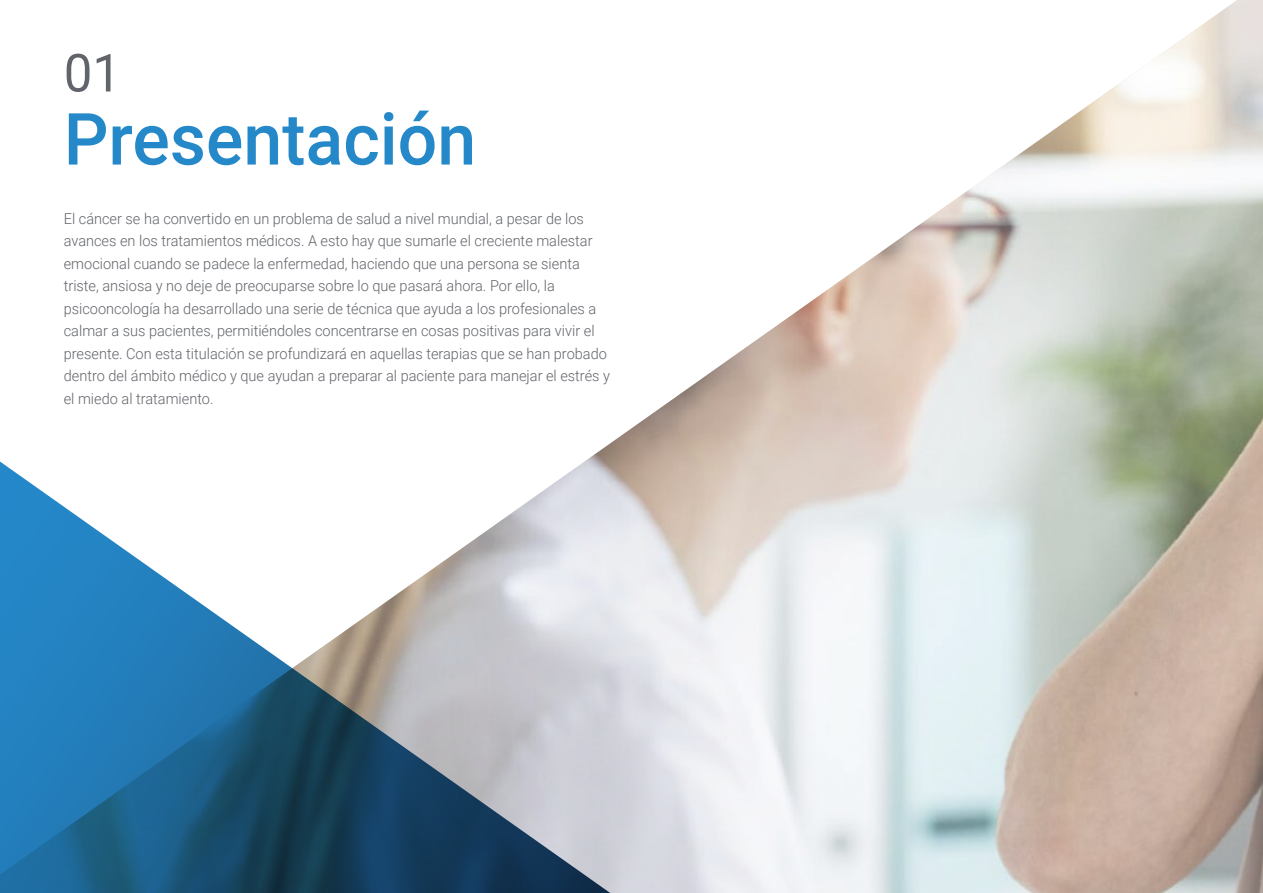
<style>
.page{position:relative;width:1263px;height:893px;background:#fff}
.page>*{position:absolute;margin:0;border:0;box-sizing:border-box;transform-origin:0 0}
.t1{font:500 72px "Roboto";color:#2488c9}
.t2{font:52.5px "Roboto";color:#61646a}
.t3{font:300 15px/22.5px "Roboto";color:#61646a}
</style>
<div class="page">
<img style="left:606px;top:0;width:657px;height:893px">
<svg style="left:0;top:446px;width:640px;height:447px"></svg>
<h2 class="t2" style="left:64px;top:36px;width:59px">01</h2>
<h1 class="t1" style="left:64px;top:89px;width:414px">Presentación</h1>
<p class="t3" style="left:64px;top:207px;width:548px">El cáncer se ha convertido en un problema de salud a nivel mundial, a pesar de los avances en los tratamientos médicos. A esto hay que sumarle el creciente malestar emocional cuando se padece la enfermedad, haciendo que una persona se sienta triste, ansiosa y no deje de preocuparse sobre lo que pasará ahora. Por ello, la psicooncología ha desarrollado una serie de técnica que ayuda a los profesionales a calmar a sus pacientes, permitiéndoles concentrarse en cosas positivas para vivir el presente. Con esta titulación se profundizará en aquellas terapias que se han probado dentro del ámbito médico y que ayudan a preparar al paciente para manejar el estrés y el miedo al tratamiento.</p>
</div>
